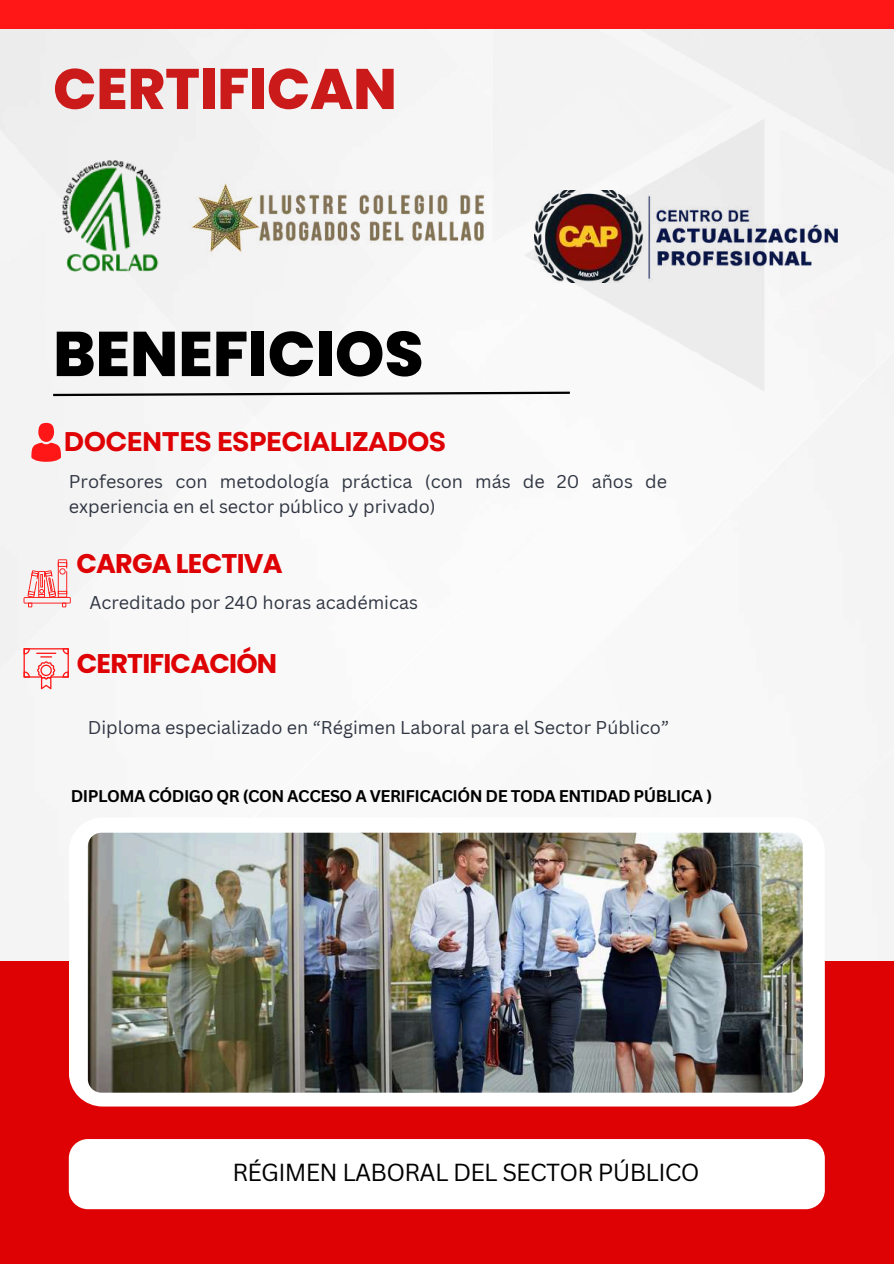
<style>
.page{position:relative;width:894px;height:1264px;background:#fff}
.page>*{position:absolute;margin:0;border:0;box-sizing:border-box;transform-origin:0 0}
.t1{font:800 63px "Poppins";color:#000}
.t2{font:800 57px "Poppins";color:#cb1a1a}
.t3{font:700 27px "Poppins";letter-spacing:-.03em;color:#de0204}
.t4{font:700 27px "Garet";letter-spacing:-.03em;color:#de0204}
.t5{font:24px "Canva Sans";letter-spacing:-.03em;color:#000}
.t6{font:18px/24.8px "Canva Sans";color:#303642}
.t7{font:700 16.5px "Canva Sans";letter-spacing:-.03em;color:#000}
</style>
<div class="page">
<div style="left:0;top:29px;width:893px;height:932px;background:#f6f6f6"></div>
<div style="left:0;top:961px;width:893px;height:302px;background:#de0204"></div>
<div style="left:0;top:0;width:893px;height:29px;background:#ff1616"></div>
<svg style="left:69px;top:817px;width:755px;height:289px"></svg>
<div style="left:69px;top:1138px;width:755px;height:71px;background:#fff;border-radius:19px"></div>
<img style="left:88px;top:832px;width:714px;height:260px;border-radius:13px">
<svg style="left:51px;top:390px;width:521px;height:7px"></svg>
<img style="left:534px;top:190px;width:303px;height:92px">
<img style="left:53px;top:158px;width:118px;height:114px">
<img style="left:190px;top:172px;width:302px;height:86px">
<div style="left:38px;top:423px;width:16px;height:19px;background:#ff1616;border-radius:50%"></div>
<svg style="left:31px;top:442px;width:30px;height:20px"></svg>
<svg style="left:24px;top:559px;width:47px;height:48px"></svg>
<svg style="left:24px;top:648px;width:45px;height:41px"></svg>
<h2 class="t2" style="left:53px;top:49px;width:345px">CERTIFICAN</h2>
<h1 class="t1" style="left:53px;top:310px;width:372px">BENEFICIOS</h1>
<h3 class="t4" style="left:64px;top:422px;width:384px">DOCENTES ESPECIALIZADOS</h3>
<p class="t6" style="left:69px;top:468px;width:599px">Profesores con metodología práctica (con más de 20 años de experiencia en el sector público y privado)</p>
<h3 class="t3" style="left:76px;top:545px;width:208px">CARGA LECTIVA</h3>
<p class="t6" style="left:89px;top:589px;width:330px">Acreditado por 240 horas académicas</p>
<h3 class="t3" style="left:77px;top:644px;width:202px">CERTIFICACIÓN</h3>
<p class="t6" style="left:88px;top:715px;width:582px">Diploma especializado en “Régimen Laboral para el Sector Público”</p>
<p class="t7" style="left:71px;top:784px;width:642px">DIPLOMA CÓDIGO QR (CON ACCESO A VERIFICACIÓN DE TODA ENTIDAD PÚBLICA )</p>
<h3 class="t5" style="left:232px;top:1155px;width:469px">RÉGIMEN LABORAL DEL SECTOR PÚBLICO</h3>
</div>
